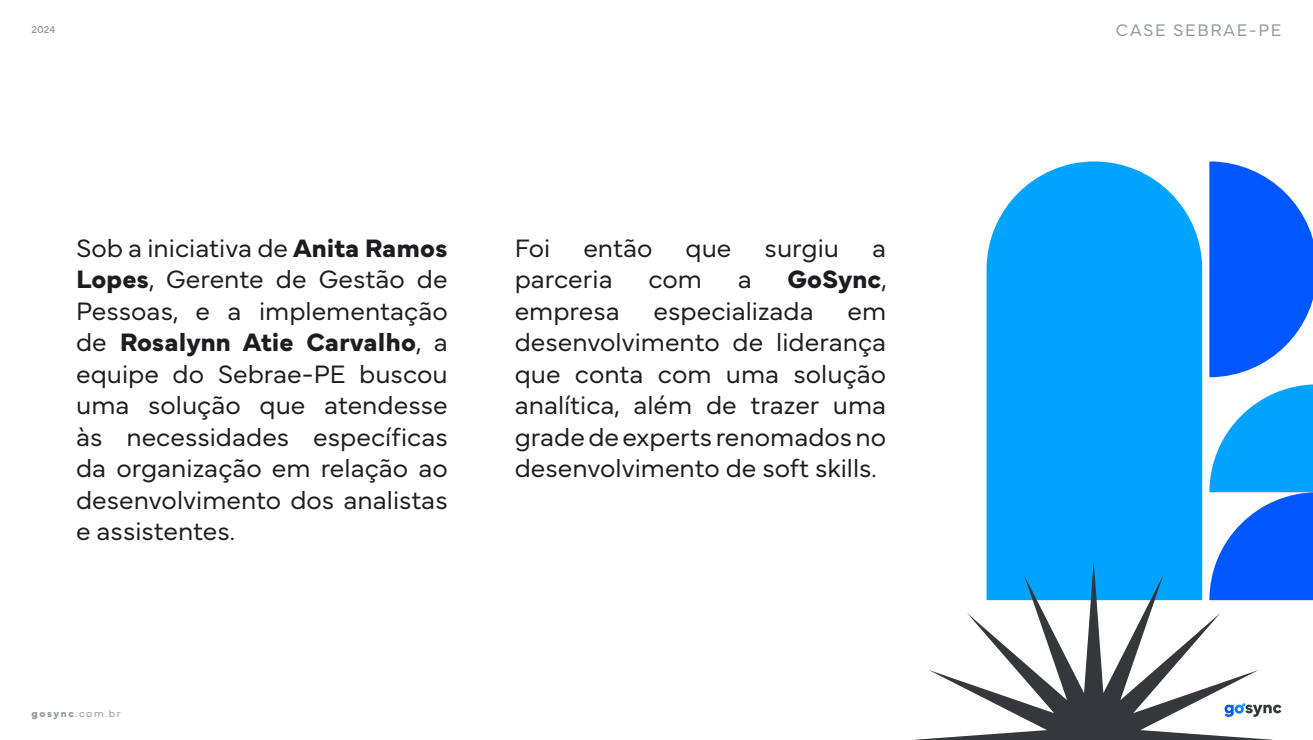
<style>
.page{position:relative;width:1313px;height:740px;background:#fff}
.page>*{position:absolute;margin:0;border:0;box-sizing:border-box;transform-origin:0 0}
.t1{font:300 26.25px/31.5px "Mundial";color:#1c1c21;text-align:justify}
.t2{font:700 26.25px "Mundial";color:#1c1c21}
.t3{font:300 17.5px "Mundial";letter-spacing:.1em;color:#91989c}
.t4{font:300 10.5px "Mundial";color:#91989c}
.t5{font:10.5px "Mundial";color:#91989c}
.s1{font-weight:700}
.s2{font-weight:300}
</style>
<div class="page">
<svg style="left:1209px;top:161px;width:103px;height:216px"></svg>
<svg style="left:1209px;top:384px;width:103px;height:216px"></svg>
<svg style="left:986px;top:161px;width:216px;height:399px;background:#10a9ff"></svg>
<svg style="left:926px;top:560px;width:346px;height:179px"></svg>
<svg style="left:1224px;top:703px;width:57px;height:13px"></svg>
<p class="t5" style="left:32px;top:21px;width:25px">2024</p>
<p class="t3" style="left:1116px;top:16px;width:167px">CASE SEBRAE-PE</p>
<p class="t1" style="left:76px;top:229px;width:373px">Sob a iniciativa de <span class="s1">Anita Ramos Lopes</span>, Gerente de Gestão de Pessoas, e a implementação de <span class="s1">Rosalynn Atie Carvalho</span>, a equipe do Sebrae-PE buscou uma solução que atendesse às necessidades específicas da organização em relação ao desenvolvimento dos analistas e assistentes.</p>
<p class="t1" style="left:515px;top:229px;width:37px">Foi</p>
<p class="t1" style="left:583px;top:229px;width:71px">então</p>
<p class="t1" style="left:685px;top:229px;width:47px">que</p>
<p class="t1" style="left:764px;top:229px;width:76px">surgiu</p>
<p class="t1" style="left:872px;top:229px;width:16px">a</p>
<p class="t1" style="left:515px;top:261px;width:100px">parceria</p>
<p class="t1" style="left:648px;top:261px;width:55px">com</p>
<p class="t1" style="left:738px;top:261px;width:16px">a</p>
<p class="t2" style="left:787px;top:258px;width:101px">GoSync<span class="s2">,</span></p>
<p class="t1" style="left:514px;top:292px;width:107px">empresa</p>
<p class="t1" style="left:653px;top:292px;width:162px">especializada</p>
<p class="t1" style="left:514px;top:292px;width:373px;text-indent:333px">em desenvolvimento de liderança que conta com uma solução analítica, além de trazer uma grade de experts renomados no desenvolvimento de soft skills.</p>
<p class="t4" style="left:32px;top:705px;width:91px"><span class="s1">gosync</span>.com.br</p>
</div>
